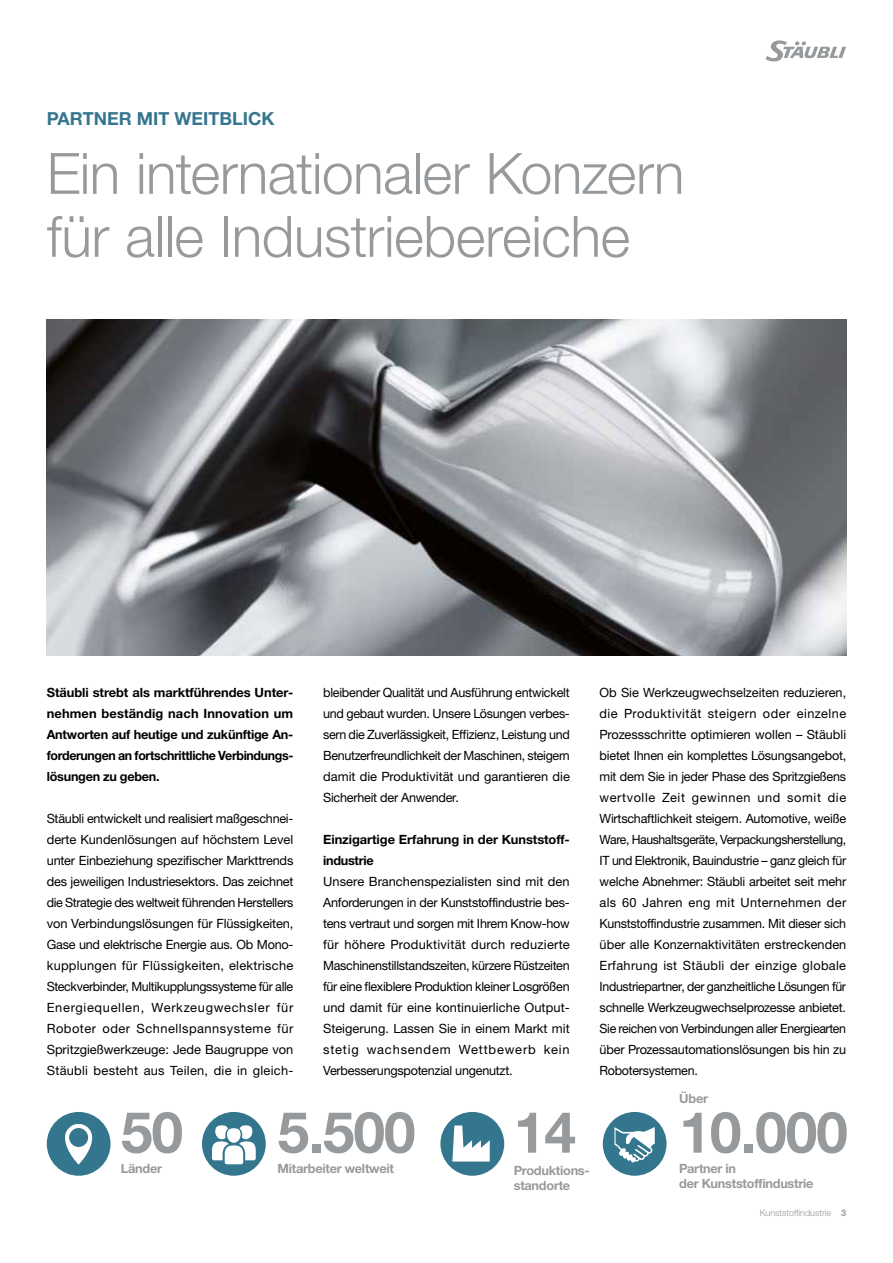
<style>
.page{position:relative;width:893px;height:1263px;background:#fff}
.page>*{position:absolute;margin:0;border:0;box-sizing:border-box;transform-origin:0 0}
.t1{font:300 57px/63px "Helvetica Neue LTW1 G";letter-spacing:-.01em;color:#979a9c}
.t2{font:700 57px "Helvetica Neue LTW1 G";letter-spacing:-.02em;color:#979a9c}
.t3{font:700 18px "Helvetica Neue LTW1 G";color:#35768f}
.t4{font:12.75px/21px "Helvetica Neue LTW1 G";letter-spacing:-.015em;color:#000;text-align:justify}
.t5{font:700 12.75px/21px "Helvetica Neue LTW1 G";letter-spacing:-.02em;color:#000;text-align:justify}
.t6{font:700 12.75px/15.3px "Helvetica Neue LTW1 G";letter-spacing:-.02em;color:#979a9c}
.t7{font:300 9px "Helvetica Neue LTW1 G";color:#979a9c}
.s1{font-weight:700}
</style>
<div class="page">
<svg style="left:765px;top:40px;width:81px;height:22px"></svg>
<img style="left:47px;top:320px;width:799px;height:336px">
<div style="left:440px;top:1112px;width:64px;height:64px;background:#35768f;border-radius:50%"></div>
<svg style="left:452px;top:1125px;width:38px;height:36px"></svg>
<div style="left:202px;top:1112px;width:64px;height:64px;background:#35768f;border-radius:50%"></div>
<svg style="left:212px;top:1125px;width:44px;height:39px"></svg>
<div style="left:603px;top:1112px;width:63px;height:64px;background:#35768f;border-radius:50%"></div>
<svg style="left:614px;top:1127px;width:41px;height:36px"></svg>
<div style="left:47px;top:1112px;width:64px;height:64px;background:#35768f;border-radius:50%"></div>
<svg style="left:65px;top:1124px;width:27px;height:40px"></svg>
<h2 class="t3" style="left:47px;top:108px;width:229px">PARTNER MIT WEITBLICK</h2>
<h1 class="t1" style="left:47px;top:142px;width:639px">Ein internationaler Konzern für alle Industriebereiche</h1>
<p class="t5" style="left:47px;top:682px;width:248px">Stäubli strebt als marktführendes Unter&shy;nehmen beständig nach Innovation um Antworten auf heutige und zukünftige An&shy;forderungen an fortschrittliche Verbindungs&shy;lösungen zu geben.</p>
<p class="t4" style="left:47px;top:808px;width:248px">Stäubli entwickelt und realisiert maßgeschnei&shy;derte Kundenlösungen auf höchstem Level unter Einbeziehung spezifischer Markttrends des jeweiligen Industriesektors. Das zeichnet die Strategie des weltweit führenden Herstellers von Verbindungslösungen für Flüssigkeiten, Gase und elektrische Energie aus. Ob Mono&shy;kupplungen für Flüssigkeiten, elektrische Steckverbinder, Multikupplungssysteme für alle Energiequellen, Werkzeugwechsler für Roboter oder Schnellspannsysteme für Spritzgießwerkzeuge: Jede Baugruppe von Stäubli besteht aus Teilen, die in gleich-</p>
<p class="t4" style="left:323px;top:682px;width:248px">bleibender Qualität und Ausführung entwickelt und gebaut wurden. Unsere Lösungen verbes&shy;sern die Zuverlässigkeit, Effizienz, Leistung und Benutzerfreundlichkeit der Maschinen, steigern damit die Produktivität und garantieren die Sicherheit der Anwender.</p>
<p class="t5" style="left:323px;top:829px;width:248px">Einzigartige Erfahrung in der Kunststoff&shy;industrie</p>
<p class="t4" style="left:323px;top:871px;width:248px">Unsere Branchenspezialisten sind mit den Anforderungen in der Kunststoffindustrie bes&shy;tens vertraut und sorgen mit Ihrem Know-how für höhere Produktivität durch reduzierte Maschinenstillstandszeiten, kürzere Rüstzeiten für eine flexiblere Produktion kleiner Losgrößen und damit für eine kontinuierliche Output-Steigerung. Lassen Sie in einem Markt mit stetig wachsendem Wettbewerb kein Verbesserungspotenzial ungenutzt.</p>
<h1 class="t2" style="left:121px;top:1097px;width:64px">50</h1>
<p class="t6" style="left:121px;top:1161px;width:43px">Länder</p>
<h1 class="t2" style="left:278px;top:1097px;width:140px">5.500</h1>
<p class="t6" style="left:278px;top:1161px;width:118px">Mitarbeiter weltweit</p>
<h1 class="t2" style="left:514px;top:1097px;width:64px">14</h1>
<p class="t6" style="left:514px;top:1162px;width:77px">Produktions&shy;standorte</p>
<p class="t4" style="left:600px;top:682px;width:248px">Ob Sie Werkzeugwechselzeiten reduzieren, die Produktivität steigern oder einzelne Prozessschritte optimieren wollen – Stäubli bietet Ihnen ein komplettes Lösungsangebot, mit dem Sie in jeder Phase des Spritzgießens wertvolle Zeit gewinnen und somit die Wirtschaftlichkeit steigern. Automotive, weiße Ware, Haushaltsgeräte, Verpackungsherstellung, IT und Elektronik, Bauindustrie – ganz gleich für welche Abnehmer: Stäubli arbeitet seit mehr als 60 Jahren eng mit Unternehmen der Kunststoffindustrie zusammen. Mit dieser sich über alle Konzernaktivitäten erstreckenden Erfahrung ist Stäubli der einzige globale Industriepartner, der ganzheitliche Lösungen für schnelle Werkzeugwechselprozesse anbietet.<br>Sie reichen von Verbindungen aller Energiearten über Prozessautomationslösungen bis hin zu Robotersystemen.</p>
<p class="t6" style="left:679px;top:1090px;width:30px">Über</p>
<h1 class="t2" style="left:679px;top:1097px;width:170px">10.000</h1>
<p class="t6" style="left:679px;top:1161px;width:136px">Partner in<br>der Kunststoffindustrie</p>
<p class="t7" style="left:760px;top:1207px;width:88px">Kunststoffindustrie <span class="s1">3</span></p>
</div>
